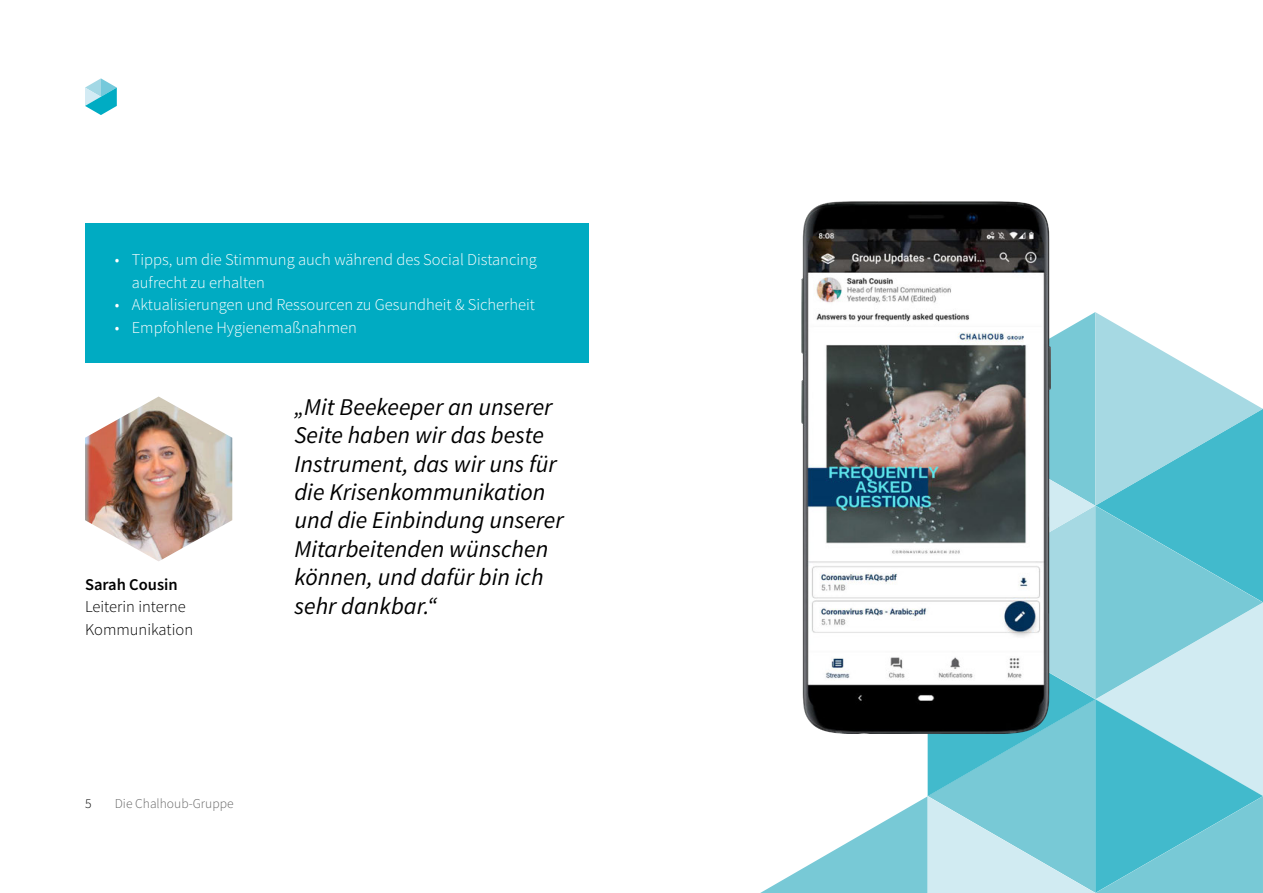
<style>
.page{position:relative;width:1263px;height:893px;background:#fff}
.page>*{position:absolute;margin:0;border:0;box-sizing:border-box;transform-origin:0 0}
.Quote_Text_new{font:italic 24px/28.5px "Source Sans Pro";color:#000}
.t1{font:300 16.5px/22.5px "Source Sans Pro";color:#fff}
.Body_text{font:300 16.5px/22.5px "Source Sans Pro";color:#000}
.Body_text_title{font:600 16.5px "Source Sans Pro";color:#000}
.t2{font:300 13.5px "Source Sans Pro";color:#666}
.t3{font:300 13.5px "Source Sans Pro";color:#000}
</style>
<div class="page">
<svg style="left:85px;top:78px;width:32px;height:37px"></svg>
<svg style="left:760px;top:312px;width:503px;height:581px"></svg>
<img style="left:802px;top:201px;width:248px;height:533px">
<div style="left:85px;top:223px;width:504px;height:140px;background:#00abc2"></div>
<img style="left:85px;top:396px;width:147px;height:165px">
<p class="t1" style="left:132px;top:249px;width:407px;text-indent:-17px">• Tipps, um die Stimmung auch während des Social Distancing aufrecht zu erhalten</p>
<p class="t1" style="left:115px;top:294px;width:422px">• Aktualisierungen und Ressourcen zu Gesundheit &amp; Sicherheit</p>
<p class="t1" style="left:115px;top:316px;width:243px">• Empfohlene Hygienemaßnahmen</p>
<p class="Body_text_title" style="left:85px;top:573px;width:94px">Sarah Cousin</p>
<p class="Body_text" style="left:85px;top:595px;width:110px">Leiterin interne<br>Kommunikation</p>
<p class="Quote_Text_new" style="left:294px;top:392px;width:271px">„Mit Beekeeper an unserer<br>Seite haben wir das beste<br>Instrument, das wir uns für die Krisenkommunikation und die Einbindung unserer<br>Mitarbeitenden wünschen können, und dafür bin ich sehr dankbar.“</p>
<p class="t3" style="left:85px;top:795px;width:8px">5</p>
<p class="t2" style="left:115px;top:795px;width:120px">Die Chalhoub-Gruppe</p>
</div>
